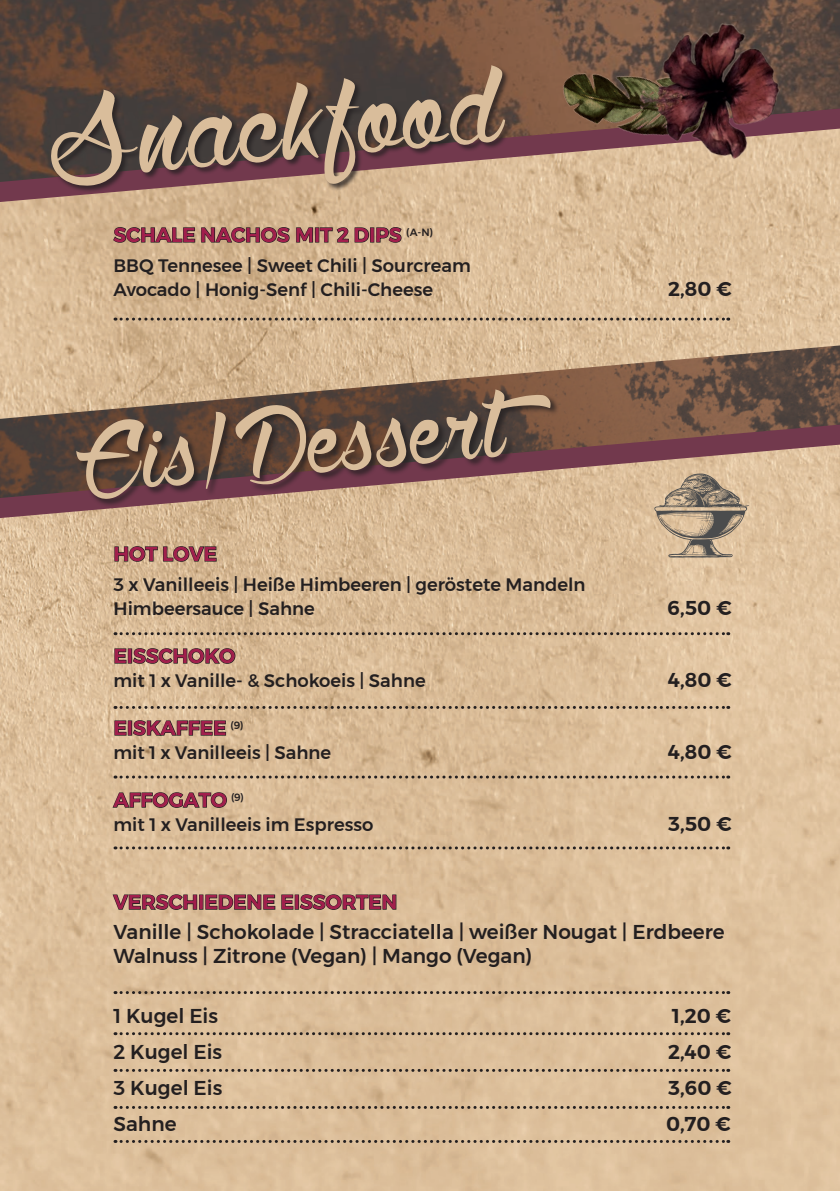
<style>
.page{position:relative;width:840px;height:1191px;background:#fff}
.page>*{position:absolute;margin:0;border:0;box-sizing:border-box;transform-origin:0 0}
.t1{font:500 20px/24px "Montserrat";color:#231f20}
.t2{font:600 20px "Montserrat";color:#a11f4c}
.t3{font:600 20px "Montserrat";color:#231f20}
.t4{font:500 18px/24px "Montserrat";color:#231f20}
</style>
<div class="page">
<img style="left:0;top:205px;width:839px;height:986px">
<img style="left:0;top:0;width:839px;height:107px">
<svg style="left:0;top:107px;width:839px;height:98px"></svg>
<img style="left:537px;top:0;width:207px;height:200px">
<img style="left:595px;top:0;width:224px;height:188px">
<div style="left:51px;top:65px;width:461px;height:128px;background:#231f20;opacity:.75"></div>
<svg style="left:51px;top:65px;width:454px;height:121px"></svg>
<svg style="left:115px;top:317px;width:613px;height:3px"></svg>
<svg style="left:115px;top:632px;width:613px;height:3px"></svg>
<svg style="left:115px;top:706px;width:613px;height:3px"></svg>
<svg style="left:115px;top:775px;width:613px;height:3px"></svg>
<svg style="left:115px;top:846px;width:613px;height:3px"></svg>
<svg style="left:115px;top:991px;width:613px;height:3px"></svg>
<svg style="left:115px;top:1032px;width:613px;height:3px"></svg>
<svg style="left:115px;top:1068px;width:613px;height:3px"></svg>
<svg style="left:115px;top:1106px;width:613px;height:3px"></svg>
<svg style="left:115px;top:1140px;width:613px;height:3px"></svg>
<svg style="left:112px;top:226px;width:201px;height:17px"></svg>
<div style="left:315px;top:227px;width:4px;height:15px;border:1px solid #231f20"></div>
<svg style="left:319px;top:226px;width:50px;height:17px"></svg>
<div style="left:370px;top:227px;width:4px;height:15px;border:1px solid #231f20"></div>
<svg style="left:375px;top:226px;width:27px;height:17px"></svg>
<svg style="left:114px;top:545px;width:103px;height:17px"></svg>
<svg style="left:114px;top:647px;width:122px;height:17px"></svg>
<svg style="left:114px;top:719px;width:112px;height:17px"></svg>
<svg style="left:111px;top:791px;width:116px;height:17px"></svg>
<svg style="left:112px;top:893px;width:86px;height:17px"></svg>
<div style="left:199px;top:894px;width:4px;height:15px;border:1px solid #231f20"></div>
<svg style="left:205px;top:893px;width:192px;height:17px"></svg>
<img style="left:0;top:345px;width:839px;height:79px">
<svg style="left:0;top:424px;width:839px;height:94px"></svg>
<div style="left:75px;top:389px;width:484px;height:118px;background:#231f20;opacity:.75"></div>
<svg style="left:76px;top:389px;width:474px;height:110px"></svg>
<svg style="left:654px;top:473px;width:94px;height:84px"></svg>
<p class="t2" style="left:113px;top:219px;width:321px">SCHALE NACHOS MIT 2 DIPS <sup>(A-N)</sup></p>
<p class="t4" style="left:113px;top:253px;width:358px">BBQ Tennesee | Sweet Chili | Sourcream<br>Avocado | Honig-Senf | Chili-Cheese</p>
<p class="t3" style="left:667px;top:273px;width:65px">2,80 €</p>
<p class="t2" style="left:113px;top:538px;width:105px">HOT LOVE</p>
<p class="t4" style="left:113px;top:572px;width:473px">3 x Vanilleeis | Heiße Himbeeren | geröstete Mandeln<br>Himbeersauce | Sahne</p>
<p class="t3" style="left:667px;top:592px;width:66px">6,50 €</p>
<p class="t2" style="left:113px;top:640px;width:123px">EISSCHOKO</p>
<p class="t4" style="left:113px;top:668px;width:313px">mit 1 x Vanille- &amp; Schokoeis | Sahne</p>
<p class="t3" style="left:667px;top:664px;width:65px">4,80 €</p>
<p class="t2" style="left:113px;top:712px;width:131px">EISKAFFEE <sup>(9)</sup></p>
<p class="t4" style="left:113px;top:740px;width:219px">mit 1 x Vanilleeis | Sahne</p>
<p class="t3" style="left:667px;top:736px;width:65px">4,80 €</p>
<p class="t2" style="left:113px;top:784px;width:132px">AFFOGATO <sup>(9)</sup></p>
<p class="t4" style="left:113px;top:812px;width:261px">mit 1 x Vanilleeis im Espresso</p>
<p class="t3" style="left:667px;top:808px;width:65px">3,50 €</p>
<p class="t2" style="left:113px;top:886px;width:285px">VERSCHIEDENE EISSORTEN</p>
<p class="t1" style="left:113px;top:920px;width:612px">Vanille | Schokolade | Stracciatella | weißer Nougat | Erdbeere<br>Walnuss | Zitrone (Vegan) | Mango (Vegan)</p>
<p class="t1" style="left:113px;top:1004px;width:106px">1 Kugel Eis</p>
<p class="t3" style="left:672px;top:1000px;width:60px">1,20 €</p>
<p class="t1" style="left:113px;top:1040px;width:110px">2 Kugel Eis</p>
<p class="t3" style="left:667px;top:1036px;width:65px">2,40 €</p>
<p class="t1" style="left:113px;top:1076px;width:110px">3 Kugel Eis</p>
<p class="t3" style="left:667px;top:1072px;width:65px">3,60 €</p>
<p class="t1" style="left:113px;top:1112px;width:64px">Sahne</p>
<p class="t3" style="left:665px;top:1108px;width:66px">0,70 €</p>
</div>
